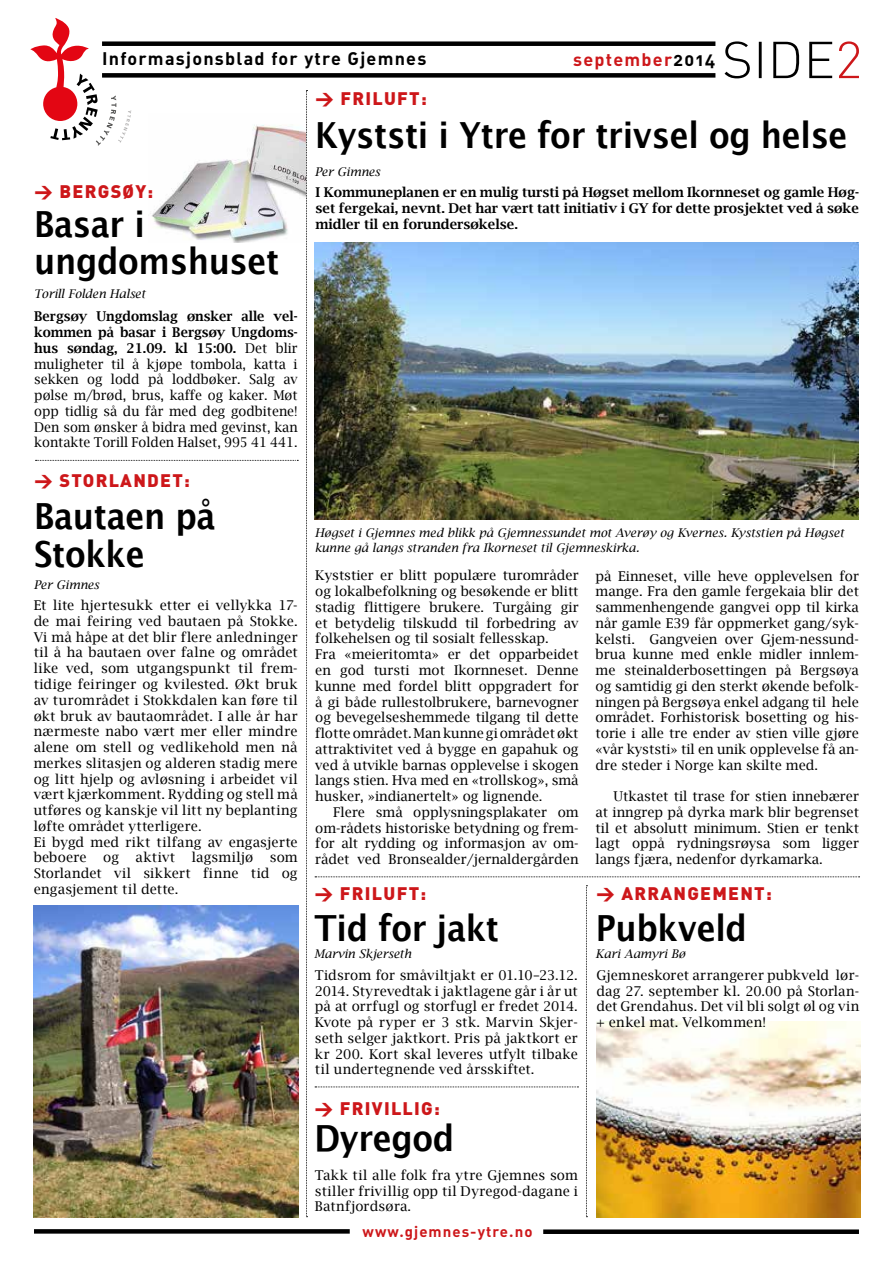
<style>
.page{position:relative;width:893px;height:1263px;background:#fff}
.page>*{position:absolute;margin:0;border:0;box-sizing:border-box;transform-origin:0 0}
.t1{font:700 36px/37.5px "Lucida Grande";letter-spacing:-.01em;color:#000;scale:.9 1}
.t2{font:900 18px "DIN";letter-spacing:.07em;color:#cd171a}
.t3{font:18px "DIN Bold Alternate";letter-spacing:.07em;color:#000}
.t4{font:18px "DIN Bold Alternate";letter-spacing:.07em;color:#cd171a}
.t5{font:15px "DIN Bold Alternate";letter-spacing:.07em;color:#cd171a}
.t6{font:13.5px/15.8px "Lucida Bright";color:#000;text-align:justify}
.t7{font:600 13.5px/15.8px "Lucida Bright";color:#000;text-align:justify}
.t8{font:italic 12px/15px "Lucida Bright";color:#000}
.s1{color:#000}
.s2{font-weight:600}
</style>
<div class="page">
<svg style="left:30px;top:18px;width:101px;height:128px"></svg>
<div style="left:102px;top:73px;width:613px;height:5px;background:#000"></div>
<svg style="left:34px;top:1229px;width:316px;height:4px"></svg>
<div style="left:543px;top:1229px;width:316px;height:5px;background:#000"></div>
<div style="left:102px;top:41px;width:613px;height:5px;background:#000"></div>
<svg style="left:839px;top:41px;width:20px;height:37px"></svg>
<svg style="left:724px;top:41px;width:108px;height:37px"></svg>
<svg style="left:36px;top:460px;width:262px;height:1px"></svg>
<svg style="left:315px;top:876px;width:545px;height:1px"></svg>
<svg style="left:315px;top:1086px;width:263px;height:1px"></svg>
<img style="left:315px;top:243px;width:544px;height:277px">
<img style="left:34px;top:906px;width:264px;height:311px">
<img style="left:152px;top:125px;width:153px;height:118px">
<svg style="left:306px;top:90px;width:2px;height:1127px"></svg>
<svg style="left:586px;top:885px;width:1px;height:332px"></svg>
<img style="left:596px;top:1021px;width:264px;height:196px">
<h2 class="t3" style="left:102px;top:47px;width:326px">Informasjonsblad for ytre Gjemnes</h2>
<h2 class="t4" style="left:573px;top:48px;width:144px">september<span class="s1">2014</span></h2>
<h2 class="t2" style="left:315px;top:87px;width:113px">&gt; FRILUFT:</h2>
<h1 class="t1" style="left:315px;top:116px;width:593px">Kyststi i Ytre for trivsel og helse</h1>
<h2 class="t2" style="left:35px;top:179px;width:120px">&gt; BERGSØY:</h2>
<h1 class="t1" style="left:34px;top:205px;width:274px">Basar i ungdomshuset</h1>
<p class="t8" style="left:34px;top:286px;width:113px">Torill Folden Halset</p>
<p class="t6" style="left:34px;top:309px;width:265px"><span class="s2">Bergsøy Ungdomslag ønsker alle vel&shy;kommen på basar i Bergsøy Ungdoms&shy;hus søndag, 21.09. kl 15:00.</span> Det blir muligheter til å kjøpe tombola, katta i sekken og lodd på loddbøker. Salg av pølse m/brød, brus, kaffe og kaker. Møt opp tidlig så du får med deg godbitene!<br>Den som ønsker å bidra med gevinst, kan kontakte Torill Folden Halset, 995 41 441.</p>
<h2 class="t2" style="left:35px;top:468px;width:157px">&gt; STORLANDET:</h2>
<h1 class="t1" style="left:34px;top:497px;width:203px">Bautaen på<br>Stokke</h1>
<p class="t8" style="left:34px;top:577px;width:67px">Per Gimnes</p>
<p class="t6" style="left:34px;top:597px;width:265px;text-align:left">Et lite hjertesukk etter ei vellykka 17- de mai feiring ved bautaen på Stokke.<br>Vi må håpe at det blir flere anledninger til å ha bautaen over falne og området like ved, som utgangspunkt til frem&shy;tidige feiringer og kvilested. Økt bruk av turområdet i Stokkdalen kan føre til økt bruk av bautaområdet. I alle år har nærmeste nabo vært mer eller mindre alene om stell og vedlikehold men nå merkes slitasjen og alderen stadig mere og litt hjelp og avløsning i arbeidet vil vært kjærkomment. Rydding og stell må utføres og kanskje vil litt ny beplanting løfte området ytterligere.<br>Ei bygd med rikt tilfang av engasjerte beboere og aktivt lagsmiljø som Storlandet vil sikkert finne tid og engasjement til dette.</p>
<p class="t8" style="left:315px;top:164px;width:67px">Per Gimnes</p>
<p class="t7" style="left:315px;top:185px;width:545px">I Kommuneplanen er en mulig tursti på Høgset mellom Ikornneset og gamle Høg&shy;set fergekai, nevnt. Det har vært tatt initiativ i GY for dette prosjektet ved å søke midler til en forundersøkelse.</p>
<p class="t8" style="left:315px;top:525px;width:531px">Høgset i Gjemnes med blikk på Gjemnessundet mot Averøy og Kvernes. Kyststien på Høgset kunne gå langs stranden fra Ikorneset til Gjemneskirka.</p>
<p class="t6" style="left:315px;top:568px;width:265px;text-align:left">Kyststier er blitt populære turområder og lokalbefolkning og besøkende er blitt stadig flittigere brukere. Turgåing gir et betydelig tilskudd til forbedring av folkehelsen og til sosialt fellesskap.<br>Fra «meieritomta» er det opparbeidet en god tursti mot Ikornneset. Denne kunne med fordel blitt oppgradert for å gi både rullestolbrukere, barnevogner og bevegelseshemmede tilgang til dette flotte området. Man kunne gi området økt attraktivitet ved å bygge en gapahuk og ved å utvikle barnas opplevelse i skogen langs stien. Hva med en «trollskog», små husker, »indianertelt» og lignende.</p>
<p class="t6" style="left:315px;top:804px;width:265px;text-indent:18px">Flere små opplysningsplakater om om-rådets historiske betydning og frem&shy;for alt rydding og informasjon av om&shy;rådet ved Bronsealder/jernaldergården</p>
<p class="t6" style="left:596px;top:568px;width:265px">på Einneset, ville heve opplevelsen for mange. Fra den gamle fergekaia blir det sammenhengende gangvei opp til kirka når gamle E39 får oppmerket gang/syk&shy;kelsti. Gangveien over Gjem-nessund&shy;brua kunne med enkle midler innlem&shy;me steinalderbosettingen på Bergsøya og samtidig gi den sterkt økende befolk&shy;ningen på Bergsøya enkel adgang til hele området. Forhistorisk bosetting og his&shy;torie i alle tre ender av stien ville gjøre «vår kyststi» til en unik opplevelse få an&shy;dre steder i Norge kan skilte med.</p>
<p class="t6" style="left:596px;top:788px;width:265px;text-indent:18px">Utkastet til trase for stien innebærer at inngrep på dyrka mark blir begrenset til et absolutt minimum. Stien er tenkt lagt oppå rydningsrøysa som ligger langs fjæra, nedenfor dyrkamarka.</p>
<h2 class="t2" style="left:315px;top:882px;width:113px">&gt; FRILUFT:</h2>
<h2 class="t2" style="left:596px;top:882px;width:177px">&gt; ARRANGEMENT:</h2>
<h1 class="t1" style="left:314px;top:909px;width:207px">Tid for jakt</h1>
<h1 class="t1" style="left:596px;top:909px;width:169px">Pubkveld</h1>
<p class="t8" style="left:314px;top:946px;width:99px">Marvin Skjerseth</p>
<p class="t8" style="left:596px;top:946px;width:91px">Kari Aamyri Bø</p>
<p class="t6" style="left:596px;top:967px;width:264px">Gjemneskoret arrangerer pubkveld lør&shy;dag 27. september kl. 20.00 på Storlan&shy;det Grendahus. Det vil bli solgt øl og vin + enkel mat. Velkommen!</p>
<p class="t6" style="left:315px;top:967px;width:264px">Tidsrom for småviltjakt er 01.10–23.12.<br>2014. Styrevedtak i jaktlagene går i år ut på at orrfugl og storfugl er fredet 2014.<br>Kvote på ryper er 3 stk. Marvin Skjer&shy;seth selger jaktkort. Pris på jaktkort er kr 200. Kort skal leveres utfylt tilbake til undertegnende ved årsskiftet.</p>
<h2 class="t2" style="left:315px;top:1096px;width:126px">&gt; FRIVILLIG:</h2>
<h1 class="t1" style="left:314px;top:1119px;width:157px">Dyregod</h1>
<p class="t6" style="left:315px;top:1167px;width:264px">Takk til alle folk fra ytre Gjemnes som stiller frivillig opp til Dyregod-dagane i Batnfjordsøra.</p>
<p class="t5" style="left:363px;top:1222px;width:171px">www.gjemnes-ytre.no</p>
</div>
